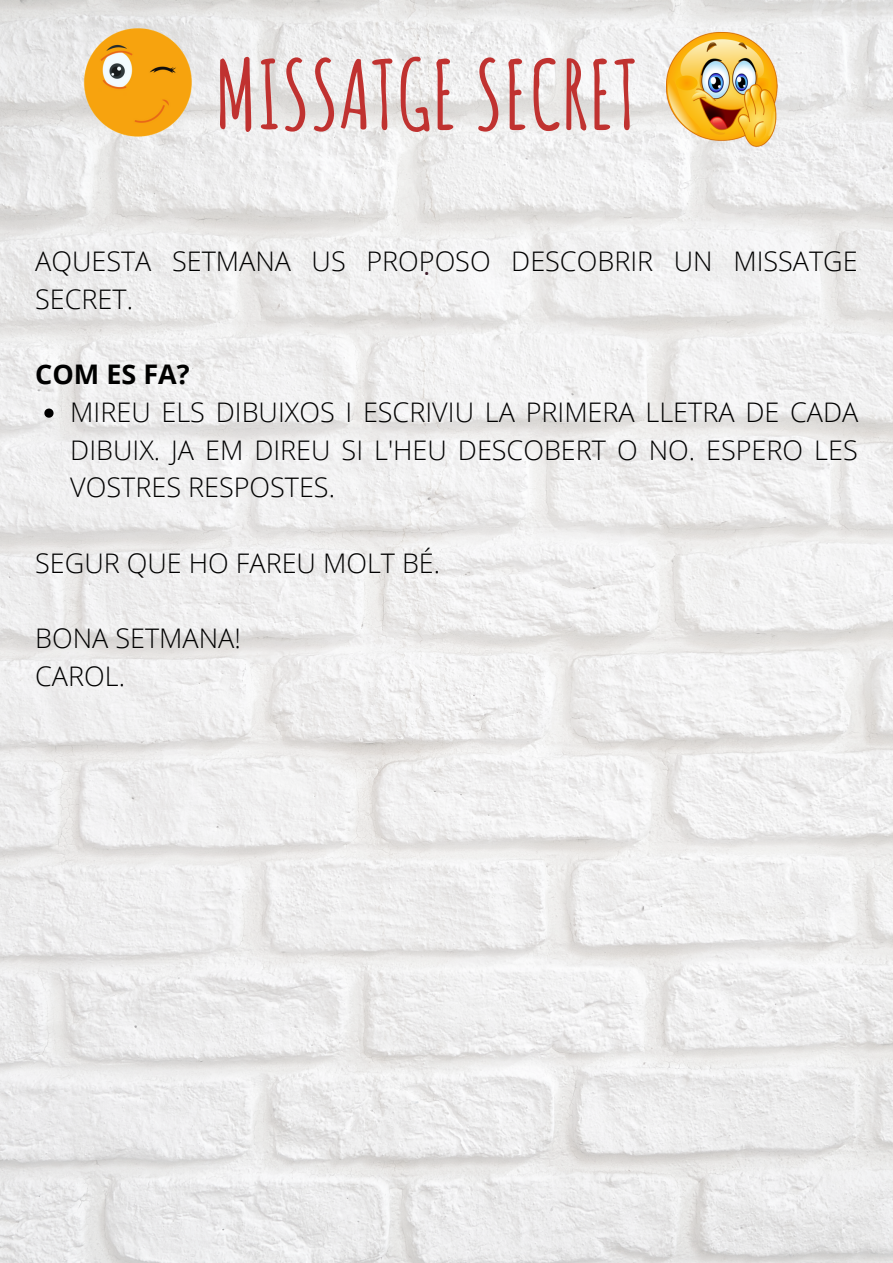
<style>
.page{position:relative;width:893px;height:1263px;background:#fff}
.page>*{position:absolute;margin:0;border:0;box-sizing:border-box;transform-origin:0 0}
.t1{font:700 93.75px "Amatic SC";color:#c03230}
.t2{font:300 27px/37.7px "Open Sans";color:#000}
.t3{font:700 27px "Open Sans";color:#000}
.t4{font:700 21.52px "Quicksand";color:#3d1b2a}
</style>
<div class="page">
<img style="left:0;top:0;width:893px;height:1263px">
<svg style="left:44px;top:408px;width:10px;height:10px"></svg>
<img style="left:55px;top:0;width:166px;height:165px">
<img style="left:666px;top:32px;width:111px;height:114px">
<h1 class="t1" style="left:215px;top:34px;width:425px">MISSATGE SECRET</h1>
<p class="t2" style="left:35px;top:242px;width:824px">AQUESTA SETMANA US PROPOSO DESCOBRIR UN MISSATGE<br>SECRET.</p>
<p class="t4" style="left:424px;top:254px;width:7px">.</p>
<p class="t3" style="left:35px;top:355px;width:156px">COM ES FA?</p>
<p class="t2" style="left:70px;top:392px;width:789px;text-align:justify">MIREU ELS DIBUIXOS I ESCRIVIU LA PRIMERA LLETRA DE CADA DIBUIX. JA EM DIREU SI L'HEU DESCOBERT O NO. ESPERO LES VOSTRES RESPOSTES.</p>
<p class="t2" style="left:35px;top:543px;width:406px">SEGUR QUE HO FAREU MOLT BÉ.</p>
<p class="t2" style="left:35px;top:619px;width:207px">BONA SETMANA!<br>CAROL.</p>
</div>
